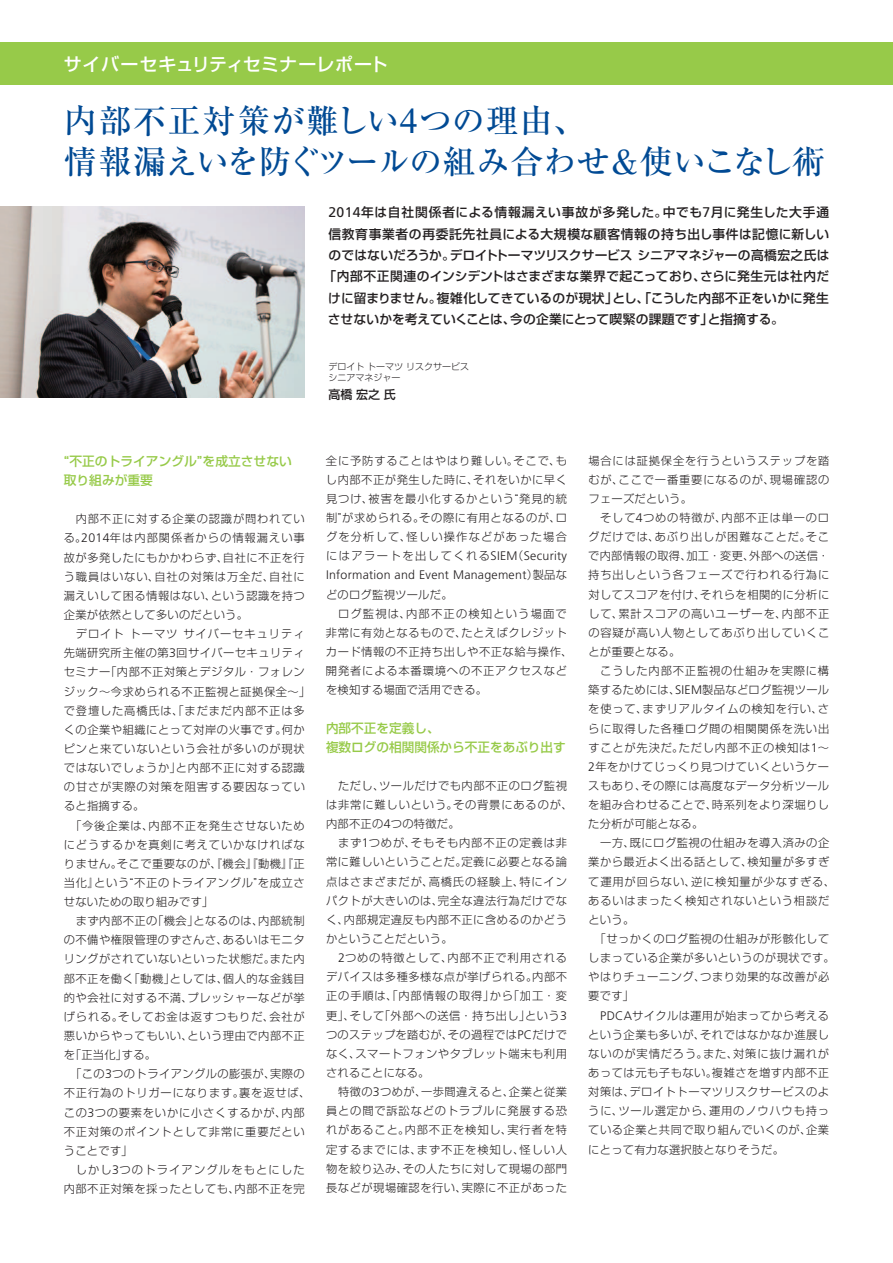
<style>
.page{position:relative;width:893px;height:1263px;background:#fff}
.page>*{position:absolute;margin:0;border:0;box-sizing:border-box;transform-origin:0 0}
.t1{font:500 33px/40.3px "Ryumin Pr 5";letter-spacing:-.01em;color:#014a94}
.t2{font:500 18px "Shin Go Pr 5";letter-spacing:.02em;color:#fff}
.t3{font:500 12.75px "Shin Go Pr 5";letter-spacing:.02em;color:#231f20}
.t4{font:500 12.75px/19.2px "Shin Go Pr 5";color:#97ca49}
.t5{font:500 12.75px "Shin Go Pr 5";letter-spacing:.06em;color:#231f20}
.t6{font:500 12.75px "Shin Go Pr 5";letter-spacing:-.005em;color:#231f20}
.t7{font:500 12.75px "Shin Go Pr 5";letter-spacing:.05em;color:#231f20}
.t8{font:300 12.3px "Frutiger";letter-spacing:.02em;color:#231f20}
.t9{font:500 12px "Shin Go Pr 5";letter-spacing:.155em;color:#231f20}
.t10{font:300 11.25px/19.2px "Shin Go Pr 5";letter-spacing:.045em;color:#231f20;text-align:justify}
.t11{font:300 11.25px "Shin Go Pr 5";letter-spacing:.075em;color:#231f20}
.t12{font:300 11.25px "Shin Go Pr 5";letter-spacing:.025em;color:#231f20}
.t13{font:300 11.25px "Shin Go Pr 5";letter-spacing:.105em;color:#231f20}
.t14{font:300 11.25px "Shin Go Pr 5";letter-spacing:.07em;color:#231f20}
.t15{font:300 11.25px "Shin Go Pr 5";letter-spacing:.085em;color:#231f20}
.t16{font:300 9px/10.6px "Shin Go Pr 5";color:#231f20}
.s1{font-family:"Times New Roman";font-weight:400;font-size:36.3px}
.s2{font-family:"Frutiger";font-weight:400;font-size:14.1px}
.s3{font-family:"Frutiger";font-size:12.3px}
.s4{font-family:"Shin Go Pr 5";font-size:11.25px}
</style>
<div class="page">
<img style="left:0;top:206px;width:305px;height:192px">
<div style="left:0;top:43px;width:893px;height:42px;background:#97ca49"></div>
<h2 class="t2" style="left:64px;top:49px;width:325px">サイバーセキュリティセミナーレポート</h2>
<h1 class="t1" style="left:64px;top:98px;width:763px">内部不正対策が難しい<span class="s1">4</span>つの理由、<br>情報漏えいを防ぐツールの組み合わせ＆使いこなし術</h1>
<p class="t5" style="left:328px;top:202px;width:502px"><span class="s2">2014</span>年は自社関係者による情報漏えい事故が多発した。中でも<span class="s2">7</span>月に発生した大手通</p>
<p class="t7" style="left:328px;top:223px;width:502px">信教育事業者の再委託先社員による大規模な顧客情報の持ち出し事件は記憶に新しい</p>
<p class="t6" style="left:329px;top:245px;width:502px">のではないだろうか。デロイトトーマツリスクサービスシニアマネジャーの高橋宏之氏は</p>
<p class="t3" style="left:323px;top:266px;width:507px">「内部不正関連のインシデントはさまざまな業界で起こっており、さらに発生元は社内だ</p>
<p class="t3" style="left:328px;top:287px;width:502px">けに留まりません。複雑化してきているのが現状」とし、「こうした内部不正をいかに発生</p>
<p class="t3" style="left:328px;top:308px;width:458px">させないかを考えていくことは、今の企業にとって喫緊の課題です」と指摘する。</p>
<p class="t16" style="left:328px;top:361px;width:142px">デロイトトーマツリスクサービスシニアマネジャー</p>
<p class="t9" style="left:328px;top:384px;width:69px">高橋宏之氏</p>
<p class="t4" style="left:64px;top:450px;width:230px">“不正のトライアングル”を成立させない取り組みが重要</p>
<p class="t10" style="left:64px;top:508px;width:243px;text-indent:12px">内部不正に対する企業の認識が問われている。<span class="s3">2014</span>年は内部関係者からの情報漏えい事故が多発したにもかかわらず、自社に不正を行う職員はいない、自社の対策は万全だ、自社に漏えいして困る情報はない、という認識を持つ企業が依然として多いのだという。</p>
<p class="t15" style="left:76px;top:625px;width:230px">デロイトトーマツサイバーセキュリティ</p>
<p class="t10" style="left:64px;top:642px;width:243px">先端研究所主催の第<span class="s3">3</span>回サイバーセキュリティ</p>
<p class="t10" style="left:64px;top:661px;width:242px">セミナー「内部不正対策とデジタル・フォレン</p>
<p class="t10" style="left:64px;top:681px;width:248px">ジック～今求められる不正監視と証拠保全～」</p>
<p class="t11" style="left:64px;top:701px;width:242px">で登壇した高橋氏は、「まだまだ内部不正は多</p>
<p class="t10" style="left:64px;top:719px;width:242px">くの企業や組織にとって対岸の火事です。何か</p>
<p class="t11" style="left:64px;top:739px;width:243px">ピンと来ていないという会社が多いのが現状</p>
<p class="t10" style="left:64px;top:757px;width:242px">ではないでしょうか」と内部不正に対する認識</p>
<p class="t11" style="left:64px;top:778px;width:243px">の甘さが実際の対策を阻害する要因なってい</p>
<p class="t10" style="left:64px;top:795px;width:82px">ると指摘する。</p>
<p class="t11" style="left:70px;top:816px;width:236px">「今後企業は、内部不正を発生させないため</p>
<p class="t11" style="left:64px;top:835px;width:243px">にどうするかを真剣に考えていかなければな</p>
<p class="t10" style="left:64px;top:853px;width:242px">りません。そこで重要なのが、『機会』『動機』『正</p>
<p class="t10" style="left:64px;top:872px;width:242px">当化』という“不正のトライアングル”を成立さ</p>
<p class="t12" style="left:64px;top:892px;width:151px">せないための取り組みです」</p>
<p class="t10" style="left:76px;top:910px;width:230px">まず内部不正の「機会」となるのは、内部統制</p>
<p class="t10" style="left:64px;top:929px;width:242px">の不備や権限管理のずさんさ、あるいはモニタ</p>
<p class="t10" style="left:64px;top:948px;width:243px">リングがされていないといった状態だ。また内</p>
<p class="t10" style="left:64px;top:968px;width:243px">部不正を働く「動機」としては、個人的な金銭目</p>
<p class="t10" style="left:64px;top:987px;width:242px">的や会社に対する不満、プレッシャーなどが挙</p>
<p class="t11" style="left:64px;top:1007px;width:242px">げられる。そしてお金は返すつもりだ、会社が</p>
<p class="t10" style="left:64px;top:1025px;width:242px">悪いからやってもいい、という理由で内部不正</p>
<p class="t10" style="left:64px;top:1044px;width:94px">を「正当化」する。</p>
<p class="t10" style="left:70px;top:1063px;width:236px">「この<span class="s3">3</span>つのトライアングルの膨張が、実際の</p>
<p class="t11" style="left:64px;top:1084px;width:248px">不正行為のトリガーになります。裏を返せば、</p>
<p class="t14" style="left:64px;top:1103px;width:242px">この<span class="s3">3</span>つの要素をいかに小さくするかが、内部</p>
<p class="t11" style="left:64px;top:1122px;width:243px">不正対策のポイントとして非常に重要だとい</p>
<p class="t10" style="left:64px;top:1140px;width:70px">うことです」</p>
<p class="t13" style="left:76px;top:1160px;width:230px">しかし<span class="s3">3</span>つのトライアングルをもとにした</p>
<p class="t10" style="left:64px;top:1178px;width:242px">内部不正対策を採ったとしても、内部不正を完</p>
<p class="t10" style="left:326px;top:450px;width:243px">全に予防することはやはり難しい。そこで、もし内部不正が発生した時に、それをいかに早く見つけ、被害を最小化するかという“発見的統制”が求められる。その際に有用となるのが、ログを分析して、怪しい操作などがあった場合にはアラートを出してくれる<span class="s3">SIEM</span>（<span class="s3">Security</span></p>
<p class="t8" style="left:326px;top:568px;width:242px">Information and Event Management<span class="s4">）製品な</span></p>
<p class="t12" style="left:326px;top:585px;width:128px">どのログ監視ツールだ。</p>
<p class="t13" style="left:338px;top:604px;width:230px">ログ監視は、内部不正の検知という場面で</p>
<p class="t10" style="left:326px;top:622px;width:242px">非常に有効となるもので、たとえばクレジット</p>
<p class="t10" style="left:326px;top:641px;width:248px">カード情報の不正持ち出しや不正な給与操作、</p>
<p class="t11" style="left:326px;top:662px;width:243px">開発者による本番環境への不正アクセスなど</p>
<p class="t12" style="left:326px;top:681px;width:163px">を検知する場面で活用できる。</p>
<p class="t4" style="left:326px;top:717px;width:241px">内部不正を定義し、<br>複数ログの相関関係から不正をあぶり出す</p>
<p class="t10" style="left:326px;top:775px;width:248px;text-align:left;text-indent:12px">ただし、ツールだけでも内部不正のログ監視は非常に難しいという。その背景にあるのが、内部不正の<span class="s3">4</span>つの特徴だ。</p>
<p class="t10" style="left:326px;top:832px;width:242px;text-indent:12px">まず<span class="s3">1</span>つめが、そもそも内部不正の定義は非常に難しいということだ。定義に必要となる論点はさまざまだが、高橋氏の経験上、特にインパクトが大きいのは、完全な違法行為だけでなく、内部規定違反も内部不正に含めるのかどうかということだという。</p>
<p class="t10" style="left:326px;top:947px;width:243px;text-indent:12px"><span class="s3">2</span>つめの特徴として、内部不正で利用されるデバイスは多種多様な点が挙げられる。内部不正の手順は、「内部情報の取得」から「加工・変更」、そして「外部への送信・持ち出し」という<span class="s3">3</span>つのステップを踏むが、その過程では<span class="s3">PC</span>だけでなく、スマートフォンやタブレット端末も利用されることになる。</p>
<p class="t10" style="left:326px;top:1081px;width:243px;text-indent:12px">特徴の<span class="s3">3</span>つめが、一歩間違えると、企業と従業員との間で訴訟などのトラブルに発展する恐れがあること。内部不正を検知し、実行者を特定するまでには、まず不正を検知し、怪しい人物を絞り込み、その人たちに対して現場の部門長などが現場確認を行い、実際に不正があった</p>
<p class="t10" style="left:588px;top:450px;width:243px">場合には証拠保全を行うというステップを踏むが、ここで一番重要になるのが、現場確認のフェーズだという。</p>
<p class="t10" style="left:588px;top:507px;width:243px;text-indent:12px">そして<span class="s3">4</span>つめの特徴が、内部不正は単一のログだけでは、あぶり出しが困難なことだ。そこで内部情報の取得、加工・変更、外部への送信・持ち出しという各フェーズで行われる行為に対してスコアを付け、それらを相関的に分析にして、累計スコアの高いユーザーを、内部不正の容疑が高い人物としてあぶり出していくことが重要となる。</p>
<p class="t10" style="left:588px;top:660px;width:243px;text-indent:12px">こうした内部不正監視の仕組みを実際に構築するためには、<span class="s3">SIEM</span>製品などログ監視ツールを使って、まずリアルタイムの検知を行い、さらに取得した各種ログ間の相関関係を洗い出すことが先決だ。ただし内部不正の検知は<span class="s3">1</span>～<span class="s3">2</span>年をかけてじっくり見つけていくというケースもあり、その際には高度なデータ分析ツールを組み合わせることで、時系列をより深堀りした分析が可能となる。</p>
<p class="t10" style="left:600px;top:832px;width:230px">一方、既にログ監視の仕組みを導入済みの企</p>
<p class="t10" style="left:588px;top:851px;width:242px">業から最近よく出る話として、検知量が多すぎ</p>
<p class="t11" style="left:588px;top:872px;width:248px">て運用が回らない、逆に検知量が少なすぎる、</p>
<p class="t11" style="left:588px;top:891px;width:243px">あるいはまったく検知されないという相談だ</p>
<p class="t10" style="left:588px;top:909px;width:47px">という。</p>
<p class="t10" style="left:595px;top:928px;width:236px">「せっかくのログ監視の仕組みが形骸化して</p>
<p class="t10" style="left:588px;top:947px;width:248px">しまっている企業が多いというのが現状です。</p>
<p class="t10" style="left:588px;top:966px;width:242px">やはりチューニング、つまり効果的な改善が必</p>
<p class="t10" style="left:588px;top:985px;width:47px">要です」</p>
<p class="t10" style="left:600px;top:1004px;width:230px"><span class="s3">PDCA</span>サイクルは運用が始まってから考える</p>
<p class="t10" style="left:588px;top:1024px;width:242px">という企業も多いが、それではなかなか進展し</p>
<p class="t11" style="left:588px;top:1044px;width:242px">ないのが実情だろう。また、対策に抜け漏れが</p>
<p class="t10" style="left:588px;top:1062px;width:242px">あっては元も子もない。複雑さを増す内部不正</p>
<p class="t10" style="left:588px;top:1081px;width:242px">対策は、デロイトトーマツリスクサービスのよ</p>
<p class="t11" style="left:588px;top:1102px;width:242px">うに、ツール選定から、運用のノウハウも持っ</p>
<p class="t10" style="left:588px;top:1119px;width:242px">ている企業と共同で取り組んでいくのが、企業</p>
<p class="t12" style="left:588px;top:1140px;width:197px">にとって有力な選択肢となりそうだ。</p>
</div>
